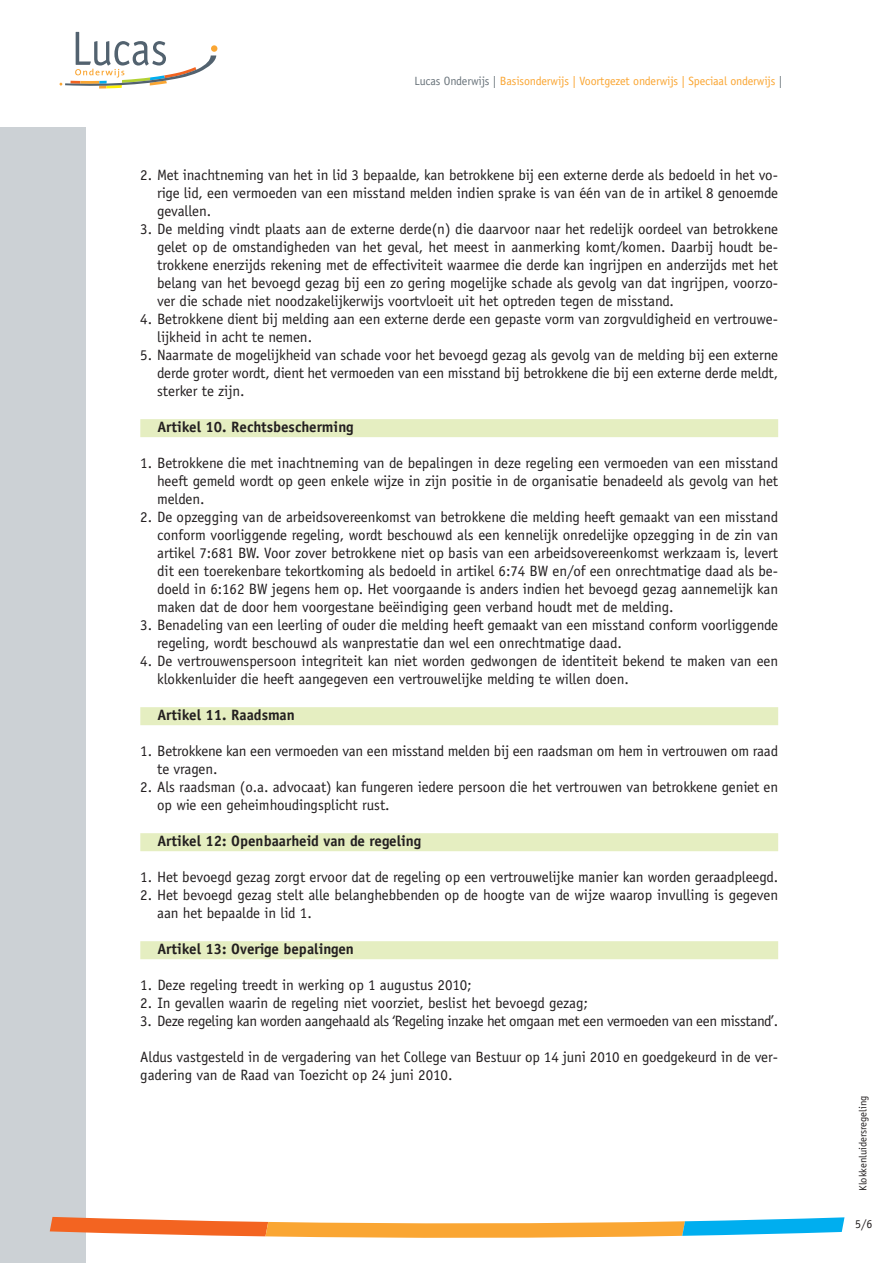
<style>
.page{position:relative;width:893px;height:1263px;background:#fff}
.page>*{position:absolute;margin:0;border:0;box-sizing:border-box;transform-origin:0 0}
.t1{font:15px/18px "Officina Sans LT";letter-spacing:-.005em;color:#231f20}
.t2{font:700 15px "Officina Sans LT";color:#231f20}
.t3{font:15px "Officina Sans LT";letter-spacing:-.025em;color:#231f20}
.t4{font:12px "Officina Sans LT";letter-spacing:-.01em;color:#faa633}
.t5{font:12px "Officina Sans LT";color:#231f20}
.t6{font:10.5px "Officina Sans LT";color:#231f20}
.s1{color:#6a747b}
</style>
<div class="page">
<div style="left:0;top:128px;width:85px;height:1135px;background:#ccd1d5"></div>
<div style="left:211px;top:45px;width:6px;height:7px;background:#faa633;border-radius:50%"></div>
<svg style="left:60px;top:32px;width:156px;height:57px"></svg>
<svg style="left:50px;top:1217px;width:794px;height:21px"></svg>
<div style="left:140px;top:419px;width:638px;height:18px;background:#e5eec1"></div>
<div style="left:140px;top:707px;width:638px;height:18px;background:#e5eec1"></div>
<div style="left:140px;top:833px;width:638px;height:18px;background:#e5eec1"></div>
<div style="left:140px;top:941px;width:638px;height:18px;background:#e5eec1"></div>
<p class="t4" style="left:415px;top:77px;width:369px"><span class="s1">Lucas Onderwijs |</span> Basisonderwijs | Voortgezet onderwijs | Speciaal onderwijs <span class="s1">|</span></p>
<p class="t1" style="left:157px;top:167px;width:622px;text-align:justify;text-indent:-17px">2. Met inachtneming van het in lid 3 bepaalde, kan betrokkene bij een externe derde als bedoeld in het vo&shy;rige lid, een vermoeden van een misstand melden indien sprake is van één van de in artikel 8 genoemde gevallen.</p>
<p class="t1" style="left:157px;top:221px;width:622px;text-align:justify;text-indent:-17px">3. De melding vindt plaats aan de externe derde(n) die daarvoor naar het redelijk oordeel van betrokkene gelet op de omstandigheden van het geval, het meest in aanmerking komt/komen. Daarbij houdt be&shy;trokkene enerzijds rekening met de effectiviteit waarmee die derde kan ingrijpen en anderzijds met het belang van het bevoegd gezag bij een zo gering mogelijke schade als gevolg van dat ingrijpen, voorzo&shy;ver die schade niet noodzakelijkerwijs voortvloeit uit het optreden tegen de misstand.</p>
<p class="t1" style="left:157px;top:311px;width:622px;text-indent:-17px">4. Betrokkene dient bij melding aan een externe derde een gepaste vorm van zorgvuldigheid en vertrouwe&shy;lijkheid in acht te nemen.</p>
<p class="t1" style="left:157px;top:347px;width:622px;text-align:justify;text-indent:-17px">5. Naarmate de mogelijkheid van schade voor het bevoegd gezag als gevolg van de melding bij een externe derde groter wordt, dient het vermoeden van een misstand bij betrokkene die bij een externe derde meldt, sterker te zijn.</p>
<p class="t2" style="left:157px;top:421px;width:198px">Artikel 10. Rechtsbescherming</p>
<p class="t1" style="left:157px;top:455px;width:622px;text-align:justify;text-indent:-17px">1. Betrokkene die met inachtneming van de bepalingen in deze regeling een vermoeden van een misstand heeft gemeld wordt op geen enkele wijze in zijn positie in de organisatie benadeeld als gevolg van het melden.</p>
<p class="t1" style="left:157px;top:509px;width:622px;text-align:justify;text-indent:-17px">2. De opzegging van de arbeidsovereenkomst van betrokkene die melding heeft gemaakt van een misstand conform voorliggende regeling, wordt beschouwd als een kennelijk onredelijke opzegging in de zin van artikel 7:681 BW. Voor zover betrokkene niet op basis van een arbeidsovereenkomst werkzaam is, levert dit een toerekenbare tekortkoming als bedoeld in artikel 6:74 BW en/of een onrechtmatige daad als be&shy;doeld in 6:162 BW jegens hem op. Het voorgaande is anders indien het bevoegd gezag aannemelijk kan maken dat de door hem voorgestane beëindiging geen verband houdt met de melding.</p>
<p class="t1" style="left:157px;top:617px;width:622px;text-indent:-17px">3. Benadeling van een leerling of ouder die melding heeft gemaakt van een misstand conform voorliggende regeling, wordt beschouwd als wanprestatie dan wel een onrechtmatige daad.</p>
<p class="t1" style="left:157px;top:653px;width:622px;text-indent:-17px">4. De vertrouwenspersoon integriteit kan niet worden gedwongen de identiteit bekend te maken van een klokkenluider die heeft aangegeven een vertrouwelijke melding te willen doen.</p>
<p class="t2" style="left:157px;top:709px;width:139px">Artikel 11. Raadsman</p>
<p class="t1" style="left:157px;top:743px;width:622px;text-indent:-17px">1. Betrokkene kan een vermoeden van een misstand melden bij een raadsman om hem in vertrouwen om raad te vragen.</p>
<p class="t1" style="left:157px;top:779px;width:622px;text-indent:-17px">2. Als raadsman (o.a. advocaat) kan fungeren iedere persoon die het vertrouwen van betrokkene geniet en op wie een geheimhoudingsplicht rust.</p>
<p class="t2" style="left:157px;top:835px;width:265px">Artikel 12: Openbaarheid van de regeling</p>
<p class="t1" style="left:140px;top:869px;width:639px">1. Het bevoegd gezag zorgt ervoor dat de regeling op een vertrouwelijke manier kan worden geraadpleegd.</p>
<p class="t1" style="left:157px;top:887px;width:622px;text-indent:-17px">2. Het bevoegd gezag stelt alle belanghebbenden op de hoogte van de wijze waarop invulling is gegeven aan het bepaalde in lid 1.</p>
<p class="t2" style="left:157px;top:943px;width:198px">Artikel 13: Overige bepalingen</p>
<p class="t1" style="left:140px;top:977px;width:333px">1. Deze regeling treedt in werking op 1 augustus 2010;</p>
<p class="t1" style="left:140px;top:995px;width:449px">2. In gevallen waarin de regeling niet voorziet, beslist het bevoegd gezag;</p>
<p class="t3" style="left:140px;top:1015px;width:639px">3. Deze regeling kan worden aangehaald als ‘Regeling inzake het omgaan met een vermoeden van een misstand’.</p>
<p class="t1" style="left:140px;top:1049px;width:639px">Aldus vastgesteld in de vergadering van het College van Bestuur op 14 juni 2010 en goedgekeurd in de ver&shy;gadering van de Raad van Toezicht op 24 juni 2010.</p>
<p class="t6" style="left:859px;top:1191px;width:96px;rotate:-90deg">Klokkenluidersregeling</p>
<p class="t5" style="left:855px;top:1219px;width:19px">5/6</p>
</div>
